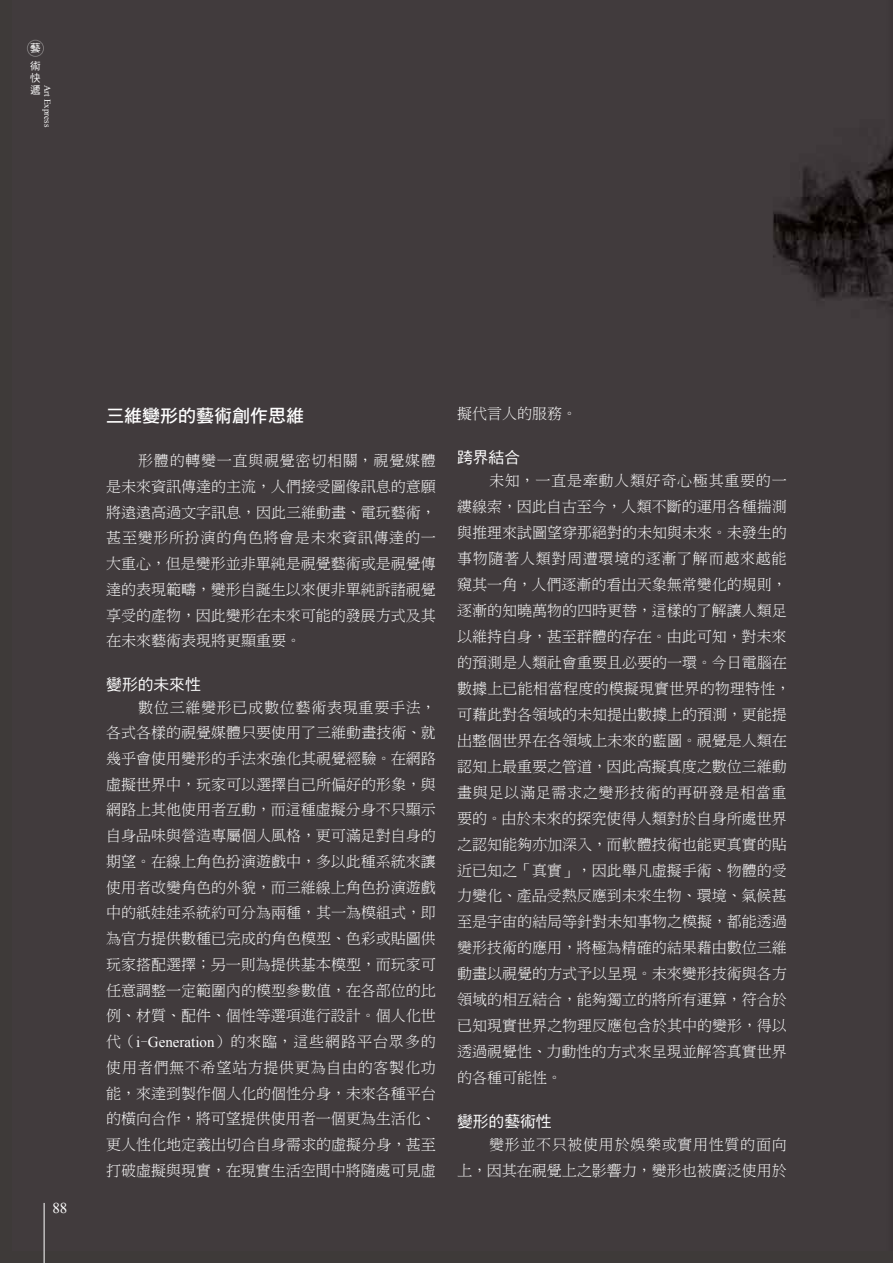
<style>
.page{position:relative;width:893px;height:1263px;background:#3e3a39}
.page>*{position:absolute;margin:0;border:0;box-sizing:border-box;transform-origin:0 0}
.t1{font:18px "DF Hei Std W7";color:#fff}
.t2{font:15.75px "DF Hei Std W5";color:#fff}
.t3{font:15px/25.8px "DF Ming Lt HK BF";color:#fff;text-align:justify}
.t4{font:15px/26px "DF Ming Lt HK BF";letter-spacing:.045em;color:#fff;text-align:right}
.t5{font:15px "Times New Roman";color:#fff}
.t6{font:10.5px/17.1px "DF Hei Md HKP BF";color:#fff}
.t7{font:9px "Times New Roman";color:#fff}
.s1{font-family:"Times New Roman"}
</style>
<div class="page">
<img style="left:26px;top:39px;width:867px;height:1211px">
<hr style="left:44px;top:1203px;width:1px;height:60px;background:#fff">
<div style="left:27px;top:40px;width:17px;height:17px;border:1px solid #fff;border-radius:50%"></div>
<p class="t6" style="left:30px;top:40px;width:12px">藝術</p>
<p class="t6" style="left:30px;top:72px;width:12px;line-height:12px">快遞</p>
<p class="t7" style="left:54px;top:85px;width:44px;rotate:90deg">Art Express</p>
<p class="t5" style="left:52px;top:1198px;width:16px">88</p>
<p class="t1" style="left:106px;top:405px;width:199px">三維變形的藝術創作思維</p>
<p class="t3" style="left:106px;top:448px;width:331px;text-indent:32px">形體的轉變一直與視覺密切相關，視覺媒體是未來資訊傳達的主流，人們接受圖像訊息的意願將遠遠高過文字訊息，因此三維動畫、電玩藝術，甚至變形所扮演的角色將會是未來資訊傳達的一大重心，但是變形並非單純是視覺藝術或是視覺傳達的表現範疇，變形自誕生以來便非單純訴諸視覺享受的產物，因此變形在未來可能的發展方式及其在未來藝術表現將更顯重要。</p>
<p class="t2" style="left:106px;top:675px;width:96px">變形的未來性</p>
<p class="t3" style="left:106px;top:694px;width:331px;text-indent:32px">數位三維變形已成數位藝術表現重要手法，各式各樣的視覺媒體只要使用了三維動畫技術、就幾乎會使用變形的手法來強化其視覺經驗。在網路虛擬世界中，玩家可以選擇自己所偏好的形象，與網路上其他使用者互動，而這種虛擬分身不只顯示自身品味與營造專屬個人風格，更可滿足對自身的期望。在線上角色扮演遊戲中，多以此種系統來讓使用者改變角色的外貌，而三維線上角色扮演遊戲中的紙娃娃系統約可分為兩種，其一為模組式，即為官方提供數種已完成的角色模型、色彩或貼圖供玩家搭配選擇；另一則為提供基本模型，而玩家可任意調整一定範圍內的模型參數值，在各部位的比例、材質、配件、個性等選項進行設計。個人化世代（<span class="s1">i</span>-<span class="s1">Generation</span>）的來臨，這些網路平台眾多的使用者們無不希望站方提供更為自由的客製化功能，來達到製作個人化的個性分身，未來各種平台的橫向合作，將可望提供使用者一個更為生活化、更人性化地定義出切合自身需求的虛擬分身，甚至打破虛擬與現實，在現實生活空間中將隨處可見虛</p>
<p class="t3" style="left:457px;top:401px;width:121px">擬代言人的服務。</p>
<p class="t2" style="left:457px;top:448px;width:64px">跨界結合</p>
<p class="t3" style="left:457px;top:467px;width:335px;text-align:left;text-indent:32px">未知，一直是牽動人類好奇心極其重要的一縷線索，因此自古至今，人類不斷的運用各種揣測與推理來試圖望穿那絕對的未知與未來。未發生的事物隨著人類對周遭環境的逐漸了解而越來越能窺其一角，人們逐漸的看出天象無常變化的規則，逐漸的知曉萬物的四時更替，這樣的了解讓人類足以維持自身，甚至群體的存在。由此可知，對未來的預測是人類社會重要且必要的一環。今日電腦在數據上已能相當程度的模擬現實世界的物理特性，可藉此對各領域的未知提出數據上的預測，更能提出整個世界在各領域上未來的藍圖。視覺是人類在認知上最重要之管道，因此高擬真度之數位三維動畫與足以滿足需求之變形技術的再研發是相當重要的。由於未來的探究使得人類對於自身所處世界之認知能夠亦加深入，而軟體技術也能更真實的貼近已知之「真實」，因此舉凡虛擬手術、物體的受力變化、產品受熱反應到未來生物、環境、氣候甚至是宇宙的結局等針對未知事物之模擬，都能透過變形技術的應用，將極為精確的結果藉由數位三維動畫以視覺的方式予以呈現。未來變形技術與各方領域的相互結合，能夠獨立的將所有運算，符合於已知現實世界之物理反應包含於其中的變形，得以透過視覺性、力動性的方式來呈現並解答真實世界的各種可能性。</p>
<p class="t2" style="left:457px;top:1113px;width:96px">變形的藝術性</p>
<p class="t4" style="left:457px;top:1131px;width:331px">變形並不只被使用於娛樂或實用性質的面向<br>上，因其在視覺上之影響力，變形也被廣泛使用於</p>
</div>
